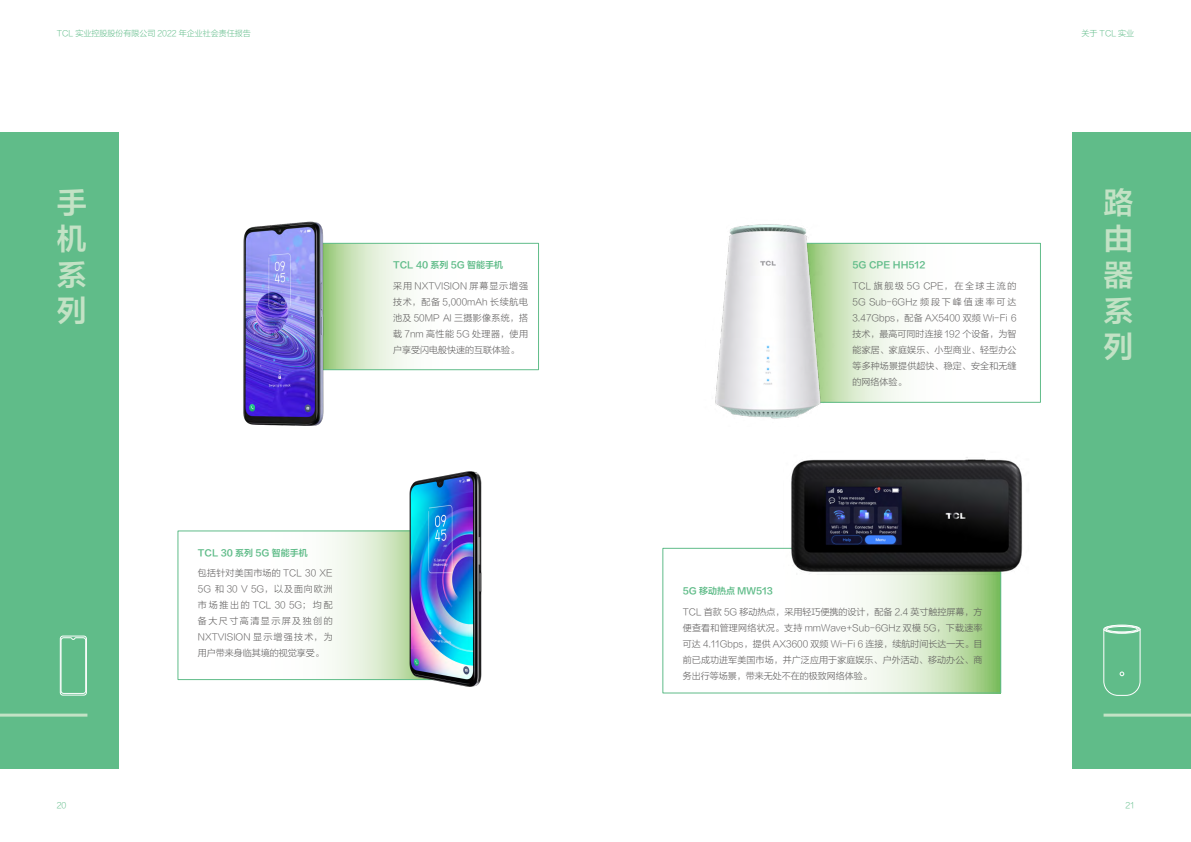
<style>
.page{position:relative;width:1191px;height:842px;background:#fff}
.page>*{position:absolute;margin:0;border:0;box-sizing:border-box;transform-origin:0 0}
.t1{font:30px/36px "FZLTZCHJW GB1 0";color:#c3e2c5;text-align:justify}
.t2{font:9px/16px "FZLTXHJW GB1 0";letter-spacing:.01em;color:#595757;text-align:justify}
.t3{font:9px "FZLTZCHJW GB1 0";color:#60bc89}
.t4{font:8px "FZLTXHJW GB1 0";color:#60bc89}
</style>
<div class="page">
<div style="left:0;top:132px;width:118px;height:636px;background:#60bc89"></div>
<hr style="left:0;top:714px;width:87px;height:3px;background:#c3e2c5">
<svg style="left:376px;top:245px;width:33px;height:123px"></svg>
<div style="left:315px;top:243px;width:224px;height:127px;border:1px solid #60bc89"></div>
<div style="left:329px;top:533px;width:24px;height:145px;background:#f3f8ef"></div>
<div style="left:178px;top:531px;width:256px;height:149px;border:1px solid #60bc89"></div>
<img style="left:243px;top:221px;width:133px;height:205px">
<img style="left:353px;top:471px;width:129px;height:216px">
<div style="left:60px;top:636px;width:27px;height:59px;border:1px solid #fff;border-radius:3px"></div>
<svg style="left:61px;top:637px;width:25px;height:57px"></svg>
<svg style="left:861px;top:245px;width:40px;height:146px"></svg>
<svg style="left:862px;top:641px;width:137px;height:50px;background:#cee5c0"></svg>
<div style="left:662px;top:548px;width:339px;height:145px;border:1px solid #60bc89"></div>
<img style="left:715px;top:224px;width:146px;height:195px">
<div style="left:1072px;top:132px;width:119px;height:636px;background:#60bc89"></div>
<hr style="left:1103px;top:714px;width:88px;height:3px;background:#c3e2c5">
<div style="left:1103px;top:625px;width:37px;height:8px;background:#eef7f2;border-radius:50%"></div>
<div style="left:1103px;top:625px;width:37px;height:8px;border:1px solid #fff;border-radius:50%"></div>
<div style="left:1104px;top:626px;width:35px;height:7px;background:#e6f4ec;border-radius:50%"></div>
<div style="left:1104px;top:625px;width:35px;height:8px;border:1px solid #fff;border-radius:50%"></div>
<div style="left:1106px;top:626px;width:31px;height:6px;background:#60bc89;border-radius:50%"></div>
<div style="left:1106px;top:626px;width:31px;height:6px;border:1px solid #fff;border-radius:50%"></div>
<svg style="left:1103px;top:629px;width:37px;height:67px"></svg>
<img style="left:783px;top:391px;width:246px;height:250px">
<p class="t4" style="left:57px;top:29px;width:195px">TCL 实业控股股份有限公司 2022 年企业社会责任报告</p>
<p class="t4" style="left:1081px;top:29px;width:54px">关于 TCL 实业</p>
<h1 class="t1" style="left:57px;top:186px;width:31px">手机系列</h1>
<p class="t3" style="left:393px;top:260px;width:111px">TCL 40 系列 5G 智能手机</p>
<p class="t2" style="left:393px;top:278px;width:136px">采用 NXTVISION 屏幕显示增强技术，配备 5,000mAh 长续航电池及 50MP AI 三摄影像系统，搭载 7nm 高性能 5G 处理器，使用户享受闪电般快速的互联体验。</p>
<p class="t3" style="left:198px;top:548px;width:111px">TCL 30 系列 5G 智能手机</p>
<p class="t2" style="left:198px;top:565px;width:136px">包括针对美国市场的 TCL 30 XE 5G 和 30 V 5G，以及面向欧洲市场推出的TCL 30 5G；均配备大尺寸高清显示屏及独创的NXTVISION 显示增强技术，为用户带来身临其境的视觉享受。</p>
<p class="t3" style="left:852px;top:260px;width:74px">5G CPE HH512</p>
<p class="t2" style="left:852px;top:278px;width:166px">TCL 旗舰级 5G CPE，在全球主流的5G Sub-6GHz频段下峰值速率可达3.47Gbps，配备 AX5400 双频 Wi-Fi 6技术，最高可同时连接 192 个设备，为智能家居、家庭娱乐、小型商业、轻型办公等多种场景提供超快、稳定、安全和无缝的网络体验。</p>
<p class="t3" style="left:683px;top:586px;width:92px">5G 移动热点 MW513</p>
<p class="t2" style="left:683px;top:604px;width:301px">TCL 首款 5G 移动热点，采用轻巧便携的设计，配备 2.4 英寸触控屏幕，方便查看和管理网络状况。支持 mmWave+Sub-6GHz 双模 5G，下载速率可达 4.11Gbps，提供 AX3600 双频 Wi-Fi 6 连接，续航时间长达一天。目前已成功进军美国市场，并广泛应用于家庭娱乐、户外活动、移动办公、商务出行等场景，带来无处不在的极致网络体验。</p>
<h1 class="t1" style="left:1103px;top:186px;width:31px">路由器系列</h1>
<p class="t4" style="left:57px;top:801px;width:11px">20</p>
<p class="t4" style="left:1125px;top:801px;width:10px">21</p>
</div>
